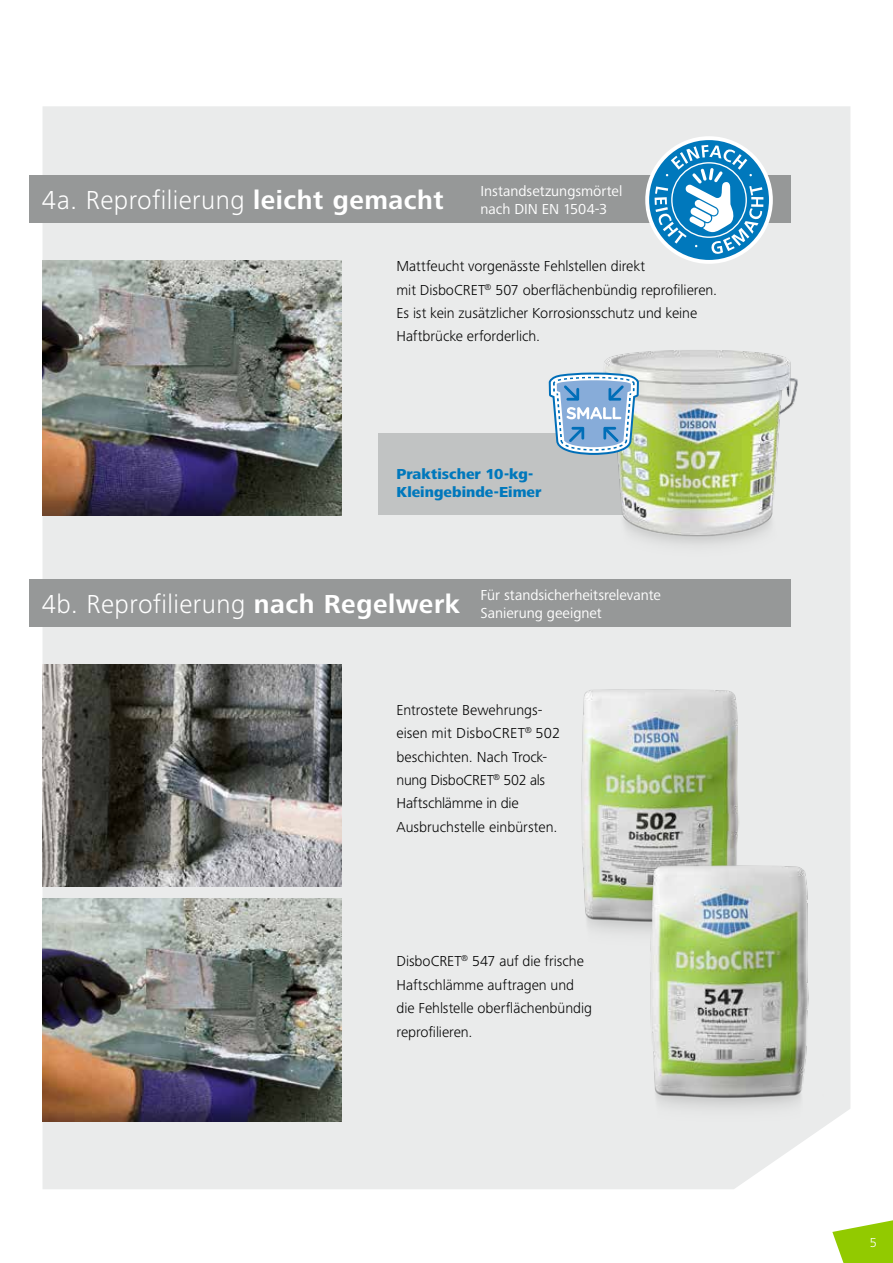
<style>
.page{position:relative;width:893px;height:1263px;background:#fff}
.page>*{position:absolute;margin:0;border:0;box-sizing:border-box;transform-origin:0 0}
.t1{font:300 27px "Frutiger Next LTW1 G";letter-spacing:.015em;color:#fff}
.t2{font:300 15px/23.4px "Frutiger Next LTW1 G";color:#000}
.t3{font:15px/18px "Frutiger Next LTW1 G";color:#fff}
.t4{font:800 15px/18px "Frutiger Next LTW1 G";color:#0078bc}
.t5{font:300 13.5px "Frutiger Next LTW1 G";color:#fff}
.s1{font-weight:700}
</style>
<div class="page">
<div style="left:43px;top:106px;width:807px;height:1083px;background:#eaebeb"></div>
<svg style="left:832px;top:1220px;width:61px;height:43px"></svg>
<img style="left:567px;top:675px;width:183px;height:274px">
<img style="left:43px;top:664px;width:298px;height:222px">
<img style="left:43px;top:899px;width:298px;height:222px">
<div style="left:29px;top:579px;width:761px;height:48px;background:#969898"></div>
<img style="left:43px;top:260px;width:298px;height:255px">
<div style="left:29px;top:175px;width:761px;height:48px;background:#969898"></div>
<div style="left:378px;top:433px;width:274px;height:82px;background:#c1c3c3"></div>
<img style="left:595px;top:349px;width:206px;height:210px">
<img style="left:625px;top:852px;width:204px;height:273px">
<svg style="left:549px;top:373px;width:90px;height:82px"></svg>
<div style="left:645px;top:136px;width:128px;height:128px;background:#fff;border-radius:50%"></div>
<div style="left:649px;top:140px;width:120px;height:120px;background:#0078bc;border-radius:50%"></div>
<svg style="left:655px;top:145px;width:108px;height:109px"></svg>
<h1 class="t1" style="left:42px;top:184px;width:403px">4a. Reprofilierung <span class="s1">leicht gemacht</span></h1>
<p class="t3" style="left:480px;top:182px;width:143px">Instandsetzungsmörtel nach DIN EN 1504-3</p>
<p class="t2" style="left:396px;top:254px;width:322px">Mattfeucht vorgenässte Fehlstellen direkt<br>mit DisboCRET<sup>®</sup> 507 oberflächenbündig reprofilieren.<br>Es ist kein zusätzlicher Korrosionsschutz und keine Haftbrücke erforderlich.</p>
<p class="t4" style="left:396px;top:465px;width:146px">Praktischer 10-kg-<br>Kleingebinde-Eimer</p>
<h1 class="t1" style="left:42px;top:588px;width:420px">4b. Reprofilierung <span class="s1">nach Regelwerk</span></h1>
<p class="t3" style="left:480px;top:586px;width:182px">Für standsicherheitsrelevante<br>Sanierung geeignet</p>
<p class="t2" style="left:396px;top:698px;width:165px">Entrostete Bewehrungs&shy;eisen mit DisboCRET<sup>®</sup> 502 beschichten. Nach Trock&shy;nung DisboCRET<sup>®</sup> 502 als<br>Haftschlämme in die<br>Ausbruchstelle einbürsten.</p>
<p class="t2" style="left:396px;top:950px;width:197px">DisboCRET<sup>®</sup> 547 auf die frische<br>Haftschlämme auftragen und die Fehlstelle oberflächenbündig reprofilieren.</p>
<p class="t5" style="left:870px;top:1235px;width:9px">5</p>
</div>
